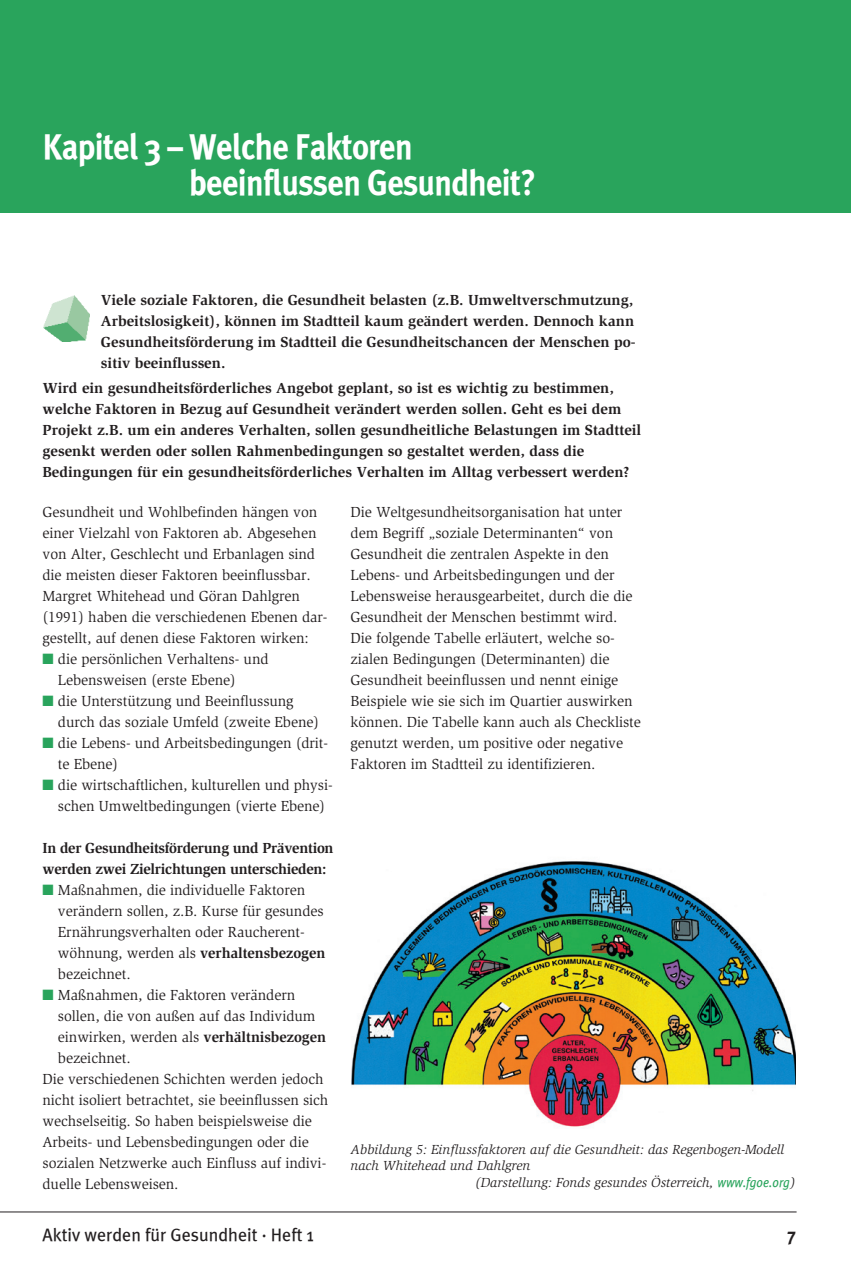
<style>
.page{position:relative;width:851px;height:1263px;background:#fff}
.page>*{position:absolute;margin:0;border:0;box-sizing:border-box;transform-origin:0 0}
.t1{font:700 36px/36px "Meta Plus";letter-spacing:-.02em;color:#fff;scale:.9 1}
.t2{font:18px "Meta Plus";color:#231f20}
.t3{font:700 18px "Meta Plus";color:#231f20}
.t4{font:15px/21px "Slimbach";letter-spacing:-.005em;color:#231f20}
.t5{font:700 15px/21px "Slimbach";color:#231f20}
.t6{font:700 15px/21px "Slimbach";letter-spacing:-.02em;color:#231f20}
.t7{font:italic 13.5px "Slimbach";color:#231f20}
.s1{color:#29a45c}
.s2{font-weight:700}
.s3{font-family:"Meta Plus";color:#29a45c}
</style>
<div class="page">
<div style="left:0;top:0;width:850px;height:213px;background:#29a45c"></div>
<hr style="left:0;top:1211px;width:796px;height:1px;background:#231f20">
<img style="left:43px;top:295px;width:47px;height:47px">
<img style="left:352px;top:861px;width:443px;height:266px">
<h1 class="t1" style="left:189px;top:128px;width:387px;text-indent:-146px">Kapitel 3 – Welche Faktoren beeinflussen Gesundheit?</h1>
<p class="t5" style="left:101px;top:289px;width:536px">Viele soziale Faktoren, die Gesundheit belasten (z.B. Umweltverschmutzung, Arbeitslosigkeit), können im Stadtteil kaum geändert werden. Dennoch kann Gesundheitsförderung im Stadtteil die Gesundheitschancen der Menschen po&shy;sitiv beeinflussen.</p>
<p class="t5" style="left:43px;top:377px;width:600px">Wird ein gesundheitsförderliches Angebot geplant, so ist es wichtig zu bestimmen, welche Faktoren in Bezug auf Gesundheit verändert werden sollen. Geht es bei dem Projekt z.B. um ein anderes Verhalten, sollen gesundheitliche Belastungen im Stadtteil gesenkt werden oder sollen Rahmenbedingungen so gestaltet werden, dass die Bedingungen für ein gesundheitsförderliches Verhalten im Alltag verbessert werden?</p>
<p class="t4" style="left:43px;top:501px;width:286px">Gesundheit und Wohlbefinden hängen von einer Vielzahl von Faktoren ab. Abgesehen von Alter, Geschlecht und Erbanlagen sind die meisten dieser Faktoren beeinflussbar.<br>Margret Whitehead und Göran Dahlgren (1991) haben die verschiedenen Ebenen dar&shy;gestellt, auf denen diese Faktoren wirken:</p>
<p class="t4" style="left:58px;top:648px;width:212px;text-indent:-15px"><span class="s1">■</span> die persönlichen Verhaltens- und<br>Lebensweisen (erste Ebene)</p>
<p class="t4" style="left:58px;top:690px;width:263px;text-indent:-15px"><span class="s1">■</span> die Unterstützung und Beeinflussung durch das soziale Umfeld (zweite Ebene)</p>
<p class="t4" style="left:58px;top:732px;width:271px;text-indent:-15px"><span class="s1">■</span> die Lebens- und Arbeitsbedingungen (drit&shy;te Ebene)</p>
<p class="t4" style="left:43px;top:774px;width:291px;text-align:center"><span class="s1">■</span> die wirtschaftlichen, kulturellen und physi&shy;schen Umweltbedingungen (vierte Ebene)</p>
<p class="t6" style="left:43px;top:837px;width:292px">In der Gesundheitsförderung und Prävention werden zwei Zielrichtungen unterschieden:</p>
<p class="t4" style="left:58px;top:879px;width:269px;text-indent:-15px"><span class="s1">■</span> Maßnahmen, die individuelle Faktoren verändern sollen, z.B. Kurse für gesundes Ernährungsverhalten oder Raucherent&shy;wöhnung, werden als <span class="s2">verhaltensbezogen </span>bezeichnet.</p>
<p class="t4" style="left:43px;top:984px;width:254px"><span class="s1">■</span> Maßnahmen, die Faktoren verändern</p>
<p class="t4" style="left:58px;top:1005px;width:259px">sollen, die von außen auf das Individum</p>
<p class="t4" style="left:58px;top:1026px;width:269px">einwirken, werden als <span class="s2">verhältnisbezogen</span></p>
<p class="t4" style="left:58px;top:1047px;width:74px">bezeichnet.</p>
<p class="t4" style="left:43px;top:1068px;width:282px">Die verschiedenen Schichten werden jedoch</p>
<p class="t4" style="left:43px;top:1089px;width:287px">nicht isoliert betrachtet, sie beeinflussen sich</p>
<p class="t4" style="left:43px;top:1110px;width:271px">wechselseitig. So haben beispielsweise die</p>
<p class="t4" style="left:43px;top:1131px;width:268px">Arbeits- und Lebensbedingungen oder die</p>
<p class="t4" style="left:43px;top:1152px;width:285px">sozialen Netzwerke auch Einfluss auf indivi-</p>
<p class="t4" style="left:43px;top:1173px;width:137px">duelle Lebensweisen.</p>
<p class="t4" style="left:350px;top:501px;width:292px">Die Weltgesundheitsorganisation hat unter dem Begriff „soziale Determinanten“ von Gesundheit die zentralen Aspekte in den Lebens- und Arbeitsbedingungen und der Lebensweise herausgearbeitet, durch die die Gesundheit der Menschen bestimmt wird.<br>Die folgende Tabelle erläutert, welche so&shy;zialen Bedingungen (Determinanten) die Gesundheit beeinflussen und nennt einige Beispiele wie sie sich im Quartier auswirken können. Die Tabelle kann auch als Checkliste genutzt werden, um positive oder negative Faktoren im Stadtteil zu identifizieren.</p>
<p class="t7" style="left:350px;top:1141px;width:435px">Abbildung 5: Einflussfaktoren auf die Gesundheit: das Regenbogen-Modell</p>
<p class="t7" style="left:350px;top:1158px;width:181px">nach Whitehead und Dahlgren</p>
<p class="t7" style="left:475px;top:1174px;width:322px">(Darstellung: Fonds gesundes Österreich, <span class="s3">www.fgoe.org</span>)</p>
<p class="t2" style="left:43px;top:1225px;width:273px">Aktiv werden für Gesundheit · Heft 1</p>
<p class="t3" style="left:787px;top:1225px;width:10px">7</p>
</div>
